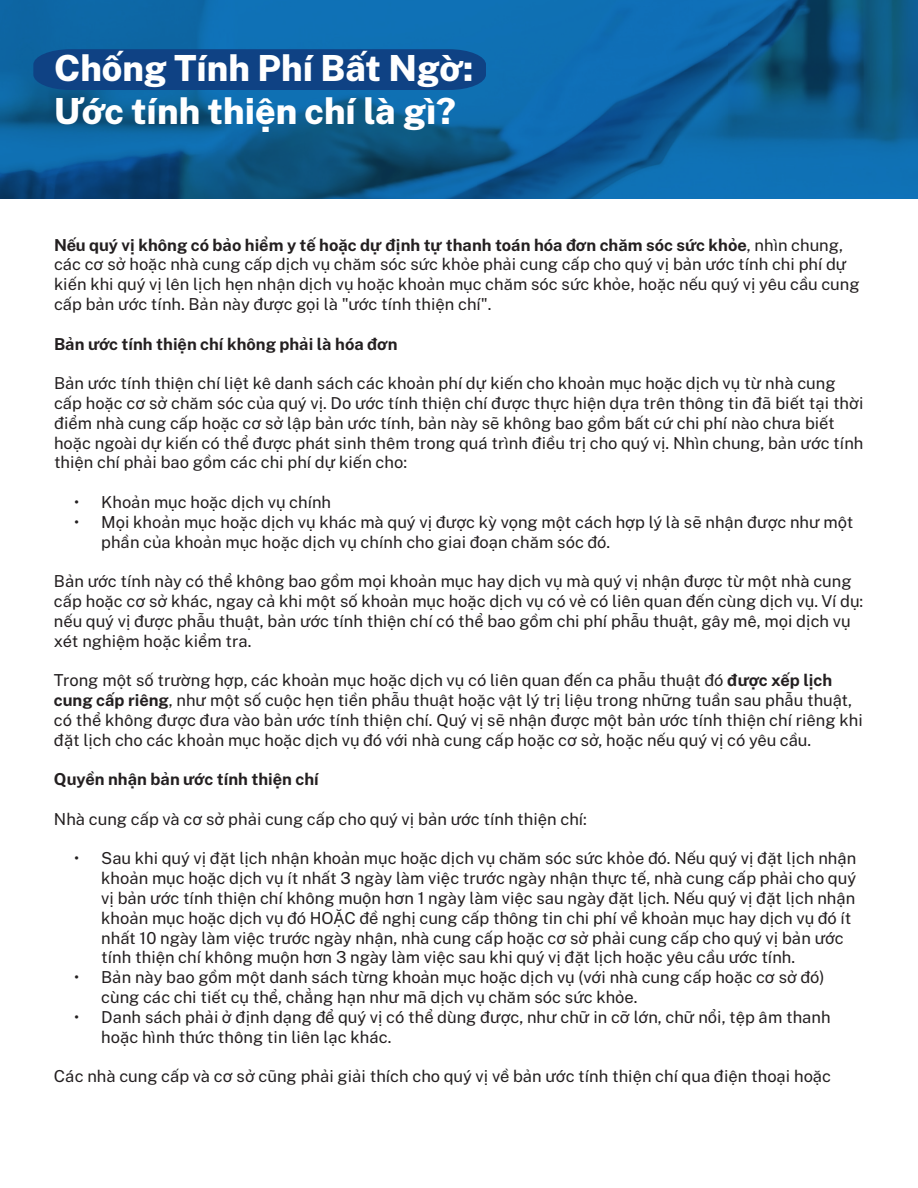
<style>
.page{position:relative;width:918px;height:1188px;background:#fff}
.page>*{position:absolute;margin:0;border:0;box-sizing:border-box;transform-origin:0 0}
.t1{font:800 36px/43.2px "Public Sans";color:#fff}
.t2{font:16.5px/19.8px "Public Sans";color:#231f20}
.t3{font:700 16.5px "Public Sans";color:#231f20}
.s1{font-weight:700}
</style>
<div class="page">
<img style="left:0;top:0;width:918px;height:199px">
<div style="left:33px;top:49px;width:453px;height:41px;background:#0f4284"></div>
<p class="t1" style="left:54px;top:43px;width:421px">Chống Tính Phí Bất Ngờ:<br>Ước tính thiện chí là gì?</p>
<p class="t2" style="left:54px;top:234px;width:807px"><span class="s1">Nếu quý vị không có bảo hiểm y tế hoặc dự định tự thanh toán hóa đơn chăm sóc sức khỏe</span>, nhìn chung, các cơ sở hoặc nhà cung cấp dịch vụ chăm sóc sức khỏe phải cung cấp cho quý vị bản ước tính chi phí dự kiến khi quý vị lên lịch hẹn nhận dịch vụ hoặc khoản mục chăm sóc sức khỏe, hoặc nếu quý vị yêu cầu cung cấp bản ước tính. Bản này được gọi là "ước tính thiện chí".</p>
<p class="t3" style="left:54px;top:331px;width:345px">Bản ước tính thiện chí không phải là hóa đơn</p>
<p class="t2" style="left:54px;top:372px;width:811px">Bản ước tính thiện chí liệt kê danh sách các khoản phí dự kiến cho khoản mục hoặc dịch vụ từ nhà cung cấp hoặc cơ sở chăm sóc của quý vị. Do ước tính thiện chí được thực hiện dựa trên thông tin đã biết tại thời điểm nhà cung cấp hoặc cơ sở lập bản ước tính, bản này sẽ không bao gồm bất cứ chi phí nào chưa biết hoặc ngoài dự kiến có thể được phát sinh thêm trong quá trình điều trị cho quý vị. Nhìn chung, bản ước tính thiện chí phải bao gồm các chi phí dự kiến cho:</p>
<p class="t2" style="left:74px;top:491px;width:258px">• Khoản mục hoặc dịch vụ chính</p>
<p class="t2" style="left:101px;top:511px;width:754px;text-indent:-27px">• Mọi khoản mục hoặc dịch vụ khác mà quý vị được kỳ vọng một cách hợp lý là sẽ nhận được như một phần của khoản mục hoặc dịch vụ chính cho giai đoạn chăm sóc đó.</p>
<p class="t2" style="left:54px;top:570px;width:811px">Bản ước tính này có thể không bao gồm mọi khoản mục hay dịch vụ mà quý vị nhận được từ một nhà cung cấp hoặc cơ sở khác, ngay cả khi một số khoản mục hoặc dịch vụ có vẻ có liên quan đến cùng dịch vụ. Ví dụ: nếu quý vị được phẫu thuật, bản ước tính thiện chí có thể bao gồm chi phí phẫu thuật, gây mê, mọi dịch vụ xét nghiệm hoặc kiểm tra.</p>
<p class="t2" style="left:54px;top:669px;width:810px">Trong một số trường hợp, các khoản mục hoặc dịch vụ có liên quan đến ca phẫu thuật đó <span class="s1">được xếp lịch cung cấp riêng</span>, như một số cuộc hẹn tiền phẫu thuật hoặc vật lý trị liệu trong những tuần sau phẫu thuật, có thể không được đưa vào bản ước tính thiện chí. Quý vị sẽ nhận được một bản ước tính thiện chí riêng khi đặt lịch cho các khoản mục hoặc dịch vụ đó với nhà cung cấp hoặc cơ sở, hoặc nếu quý vị có yêu cầu.</p>
<p class="t3" style="left:54px;top:767px;width:266px">Quyền nhận bản ước tính thiện chí</p>
<p class="t2" style="left:54px;top:808px;width:534px">Nhà cung cấp và cơ sở phải cung cấp cho quý vị bản ước tính thiện chí:</p>
<p class="t2" style="left:101px;top:847px;width:757px;text-indent:-27px">• Sau khi quý vị đặt lịch nhận khoản mục hoặc dịch vụ chăm sóc sức khỏe đó. Nếu quý vị đặt lịch nhận khoản mục hoặc dịch vụ ít nhất 3 ngày làm việc trước ngày nhận thực tế, nhà cung cấp phải cho quý vị bản ước tính thiện chí không muộn hơn 1 ngày làm việc sau ngày đặt lịch. Nếu quý vị đặt lịch nhận khoản mục hoặc dịch vụ đó HOẶC đề nghị cung cấp thông tin chi phí về khoản mục hay dịch vụ đó ít nhất 10 ngày làm việc trước ngày nhận, nhà cung cấp hoặc cơ sở phải cung cấp cho quý vị bản ước tính thiện chí không muộn hơn 3 ngày làm việc sau khi quý vị đặt lịch hoặc yêu cầu ước tính.</p>
<p class="t2" style="left:101px;top:966px;width:725px;text-indent:-27px">• Bản này bao gồm một danh sách từng khoản mục hoặc dịch vụ (với nhà cung cấp hoặc cơ sở đó) cùng các chi tiết cụ thể, chẳng hạn như mã dịch vụ chăm sóc sức khỏe.</p>
<p class="t2" style="left:101px;top:1006px;width:731px;text-indent:-27px">• Danh sách phải ở định dạng để quý vị có thể dùng được, như chữ in cỡ lớn, chữ nổi, tệp âm thanh hoặc hình thức thông tin liên lạc khác.</p>
<p class="t2" style="left:54px;top:1065px;width:779px">Các nhà cung cấp và cơ sở cũng phải giải thích cho quý vị về bản ước tính thiện chí qua điện thoại hoặc</p>
</div>
